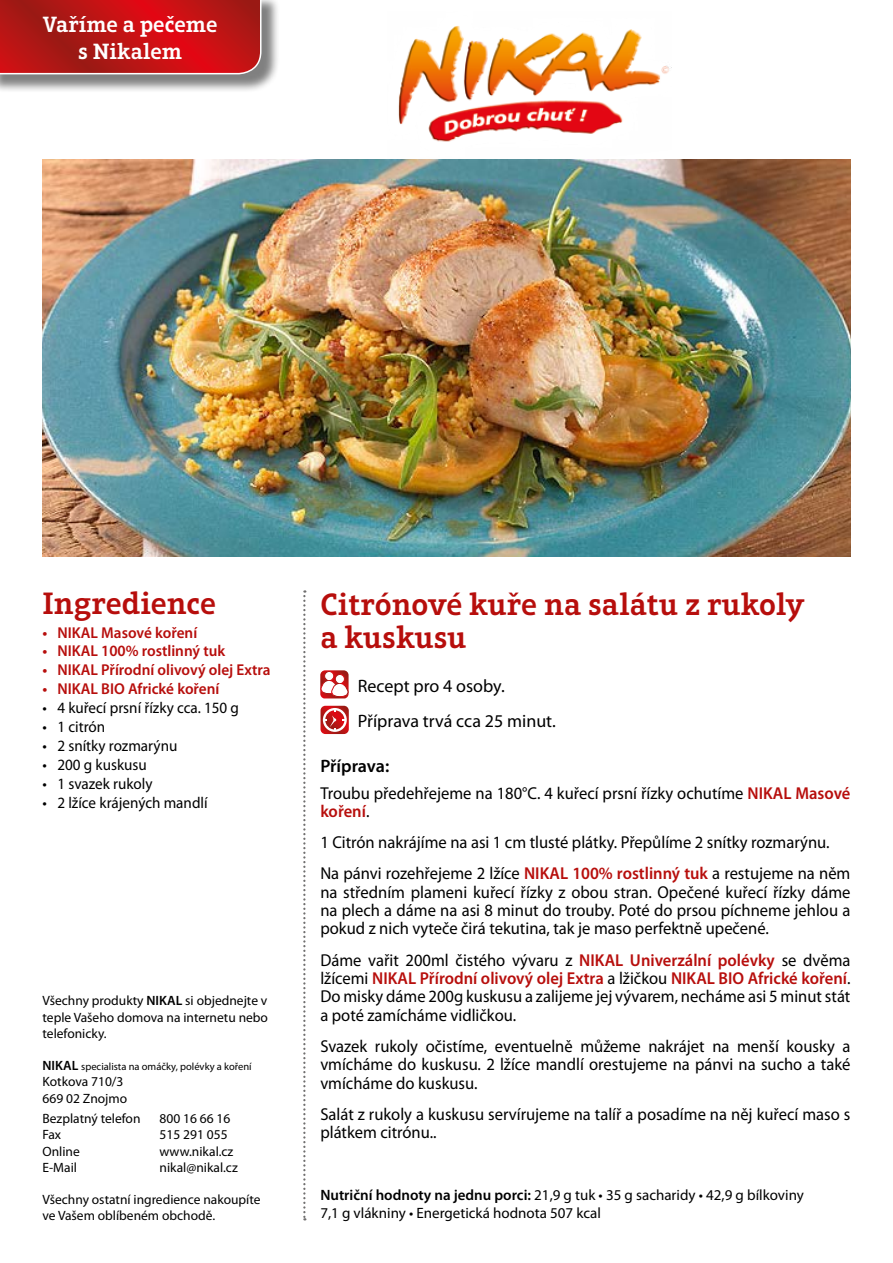
<style>
.page{position:relative;width:893px;height:1263px;background:#fff}
.page>*{position:absolute;margin:0;border:0;box-sizing:border-box;transform-origin:0 0}
.t1{font:600 31.5px/33.6px "Aptifer Slab LT Pro";color:#b70e0c}
.t2{font:600 22.5px/27px "Aptifer Slab LT Pro";color:#fff;text-align:center}
.t3{font:18px/34.2px "Myriad Pro";color:#000}
.t4{font:600 18px "Myriad Pro";letter-spacing:-.005em;color:#000}
.t5{font:17.25px/18.5px "Myriad Pro";color:#000;scale:.96 1}
.t6{font:15.75px "Myriad Pro";color:#000}
.t7{font:600 15.75px "Myriad Pro";color:#b70e0c}
.t8{font:15px/18px "Myriad Pro";color:#000}
.t9{font:13.5px/16.2px "Myriad Pro";color:#000}
.t10{font:10.5px "Myriad Pro";color:#000}
.s1{font-weight:600}
.s2{font-weight:600;font-size:13.5px}
.s3{font-weight:600;color:#b70e0c}
</style>
<div class="page">
<div style="left:0;top:0;width:280px;height:93px;background:#000;opacity:.5"></div>
<svg style="left:0;top:0;width:262px;height:75px;background:#bd1b1b"></svg>
<svg style="left:303px;top:590px;width:2px;height:630px"></svg>
<img style="left:398px;top:26px;width:274px;height:116px">
<svg style="left:320px;top:670px;width:29px;height:28px"></svg>
<svg style="left:320px;top:706px;width:29px;height:28px"></svg>
<img style="left:43px;top:159px;width:807px;height:397px">
<h2 class="t2" style="left:43px;top:10px;width:176px">Vaříme a pečeme s Nikalem</h2>
<h1 class="t1" style="left:43px;top:587px;width:175px">Ingredience</h1>
<p class="t7" style="left:43px;top:622px;width:156px">• NIKAL Masové koření</p>
<p class="t7" style="left:43px;top:641px;width:184px">• NIKAL 100% rostlinný tuk</p>
<p class="t7" style="left:43px;top:660px;width:230px">• NIKAL Přírodní olivový olej Extra</p>
<p class="t7" style="left:43px;top:679px;width:178px">• NIKAL BIO Africké koření</p>
<p class="t6" style="left:43px;top:698px;width:198px">• 4 kuřecí prsní řízky cca. 150 g</p>
<p class="t6" style="left:43px;top:717px;width:64px">• 1 citrón</p>
<p class="t6" style="left:43px;top:736px;width:136px">• 2 snítky rozmarýnu</p>
<p class="t6" style="left:43px;top:755px;width:106px">• 200 g kuskusu</p>
<p class="t6" style="left:43px;top:774px;width:111px">• 1 svazek rukoly</p>
<p class="t6" style="left:43px;top:793px;width:167px">• 2 lžíce krájených mandlí</p>
<p class="t9" style="left:43px;top:992px;width:227px;text-align:justify">Všechny produkty <span class="s1">NIKAL</span> si objednejte v teple Vašeho domova na internetu nebo telefonicky.</p>
<p class="t10" style="left:43px;top:1060px;width:211px"><span class="s2">NIKAL</span> specialista na omáčky, polévky a koření</p>
<p class="t9" style="left:43px;top:1073px;width:86px">Kotkova 710/3<br>669 02 Znojmo</p>
<p class="t9" style="left:43px;top:1110px;width:100px">Bezplatný telefon</p>
<p class="t9" style="left:160px;top:1110px;width:72px">800 16 66 16</p>
<p class="t9" style="left:43px;top:1126px;width:20px">Fax</p>
<p class="t9" style="left:160px;top:1126px;width:70px">515 291 055</p>
<p class="t9" style="left:43px;top:1143px;width:39px">Online</p>
<p class="t9" style="left:160px;top:1143px;width:75px">www.nikal.cz</p>
<p class="t9" style="left:43px;top:1159px;width:36px">E-Mail</p>
<p class="t9" style="left:160px;top:1159px;width:80px">nikal@nikal.cz</p>
<p class="t9" style="left:43px;top:1191px;width:219px">Všechny ostatní ingredience nakoupíte ve Vašem oblíbeném obchodě.</p>
<h1 class="t1" style="left:320px;top:587px;width:486px">Citrónové kuře na salátu z rukoly a kuskusu</h1>
<p class="t3" style="left:358px;top:669px;width:200px">Recept pro 4 osoby.<br>Příprava trvá cca 25 minut.</p>
<p class="t4" style="left:320px;top:754px;width:71px">Příprava:</p>
<p class="t5" style="left:320px;top:783px;width:554px">Troubu předehřejeme na 180°C. 4 kuřecí prsní řízky ochutíme <span class="s3">NIKAL Masové koření</span>.</p>
<p class="t5" style="left:320px;top:826px;width:554px;line-height:31.2px">1 Citrón nakrájíme na asi 1 cm tlusté plátky. Přepůlíme 2 snítky rozmarýnu.<br>Na pánvi rozehřejeme 2 lžíce <span class="s3">NIKAL 100% rostlinný tuk</span> a restujeme na něm</p>
<p class="t5" style="left:320px;top:882px;width:554px;text-align:justify">na středním plameni kuřecí řízky z obou stran. Opečené kuřecí řízky dáme na plech a dáme na asi 8 minut do trouby. Poté do prsou píchneme jehlou a pokud z nich vyteče čirá tekutina, tak je maso perfektně upečené.</p>
<p class="t5" style="left:320px;top:950px;width:554px;text-align:justify">Dáme vařit 200ml čistého vývaru z <span class="s3">NIKAL Univerzální polévky</span> se dvěma lžícemi <span class="s3">NIKAL Přírodní olivový olej Extra</span> a lžičkou <span class="s3">NIKAL BIO Africké koření</span>.<br>Do misky dáme 200g kuskusu a zalijeme jej vývarem, necháme asi 5 minut stát a poté zamícháme vidličkou.</p>
<p class="t5" style="left:320px;top:1036px;width:554px;text-align:justify">Svazek rukoly očistíme, eventuelně můžeme nakrájet na menší kousky a vmícháme do kuskusu. 2 lžíce mandlí orestujeme na pánvi na sucho a také vmícháme do kuskusu.</p>
<p class="t5" style="left:320px;top:1104px;width:554px">Salát z rukoly a kuskusu servírujeme na talíř a posadíme na něj kuřecí maso s plátkem citrónu..</p>
<p class="t8" style="left:320px;top:1185px;width:485px"><span class="s1">Nutriční hodnoty na jednu porci:</span> 21,9 g tuk • 35 g sacharidy • 42,9 g bílkoviny<br>7,1 g vlákniny • Energetická hodnota 507 kcal</p>
</div>
